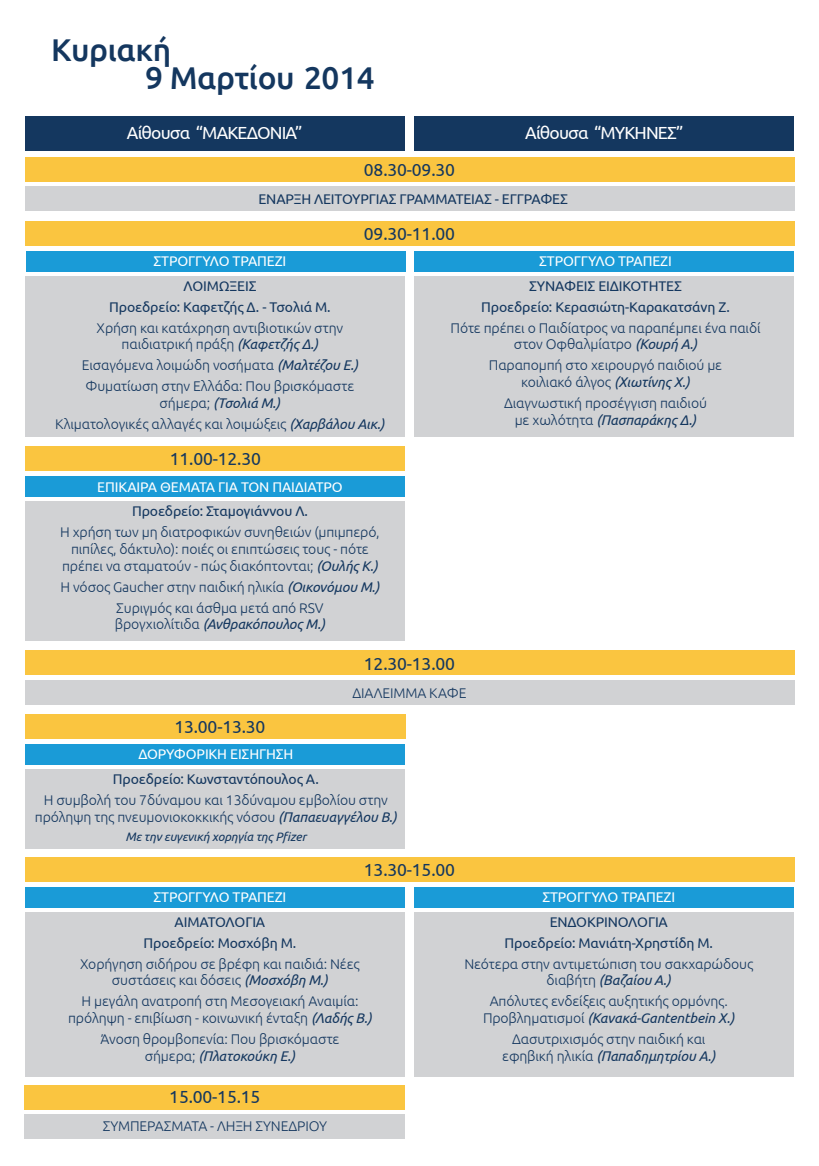
<style>
.page{position:relative;width:819px;height:1166px;background:#fff}
.page>*{position:absolute;margin:0;border:0;box-sizing:border-box;transform-origin:0 0}
.t1{font:500 31.5px "Ubuntu";letter-spacing:-.01em;color:#14375f}
.t2{font:17.5px "Ubuntu";letter-spacing:-.01em;color:#14375f}
.t3{font:17.5px "Ubuntu";letter-spacing:-.05em;color:#fff}
.t4{font:300 14px/21px "Ubuntu";letter-spacing:-.01em;color:#14375f;text-align:center}
.t5{font:14px/24.5px "Ubuntu";letter-spacing:-.01em;color:#fff;text-align:center}
.t6{font:14px/24.5px "Ubuntu";letter-spacing:-.01em;color:#14375f;text-align:center}
.t7{font:italic 14px "Ubuntu";letter-spacing:-.01em;color:#14375f}
.t8{font:italic 12.25px "Ubuntu";letter-spacing:-.01em;color:#14375f}
.s1{color:#14375f}
.s2{font-weight:400}
.s3{font-weight:400;font-style:italic}
.s4{font-weight:300;font-style:normal}
.s5{color:#fff}
</style>
<div class="page">
<div style="left:26px;top:501px;width:379px;height:139px;background:#d1d2d4"></div>
<div style="left:25px;top:476px;width:379px;height:20px;background:#1a9bd7"></div>
<div style="left:26px;top:276px;width:379px;height:160px;background:#d1d2d4"></div>
<div style="left:26px;top:251px;width:380px;height:20px;background:#1a9bd7"></div>
<div style="left:414px;top:251px;width:380px;height:20px;background:#1a9bd7"></div>
<div style="left:26px;top:769px;width:379px;height:80px;background:#d1d2d4"></div>
<div style="left:26px;top:912px;width:379px;height:164px;background:#d1d2d4"></div>
<div style="left:414px;top:912px;width:380px;height:164px;background:#d1d2d4"></div>
<div style="left:414px;top:276px;width:380px;height:160px;background:#d1d2d4"></div>
<div style="left:25px;top:117px;width:379px;height:34px;background:#14375f"></div>
<div style="left:414px;top:117px;width:380px;height:34px;background:#14375f"></div>
<div style="left:25px;top:650px;width:769px;height:25px;background:#fac540"></div>
<div style="left:25px;top:680px;width:769px;height:25px;background:#d1d2d4"></div>
<div style="left:25px;top:157px;width:769px;height:25px;background:#fac540"></div>
<div style="left:25px;top:221px;width:769px;height:25px;background:#fac540"></div>
<div style="left:25px;top:446px;width:379px;height:25px;background:#fac540"></div>
<div style="left:25px;top:714px;width:380px;height:25px;background:#fac540"></div>
<div style="left:25px;top:857px;width:769px;height:25px;background:#fac540"></div>
<div style="left:25px;top:1085px;width:380px;height:24px;background:#fac540"></div>
<div style="left:25px;top:1114px;width:380px;height:25px;background:#d1d2d4"></div>
<div style="left:25px;top:186px;width:769px;height:25px;background:#d1d2d4"></div>
<div style="left:25px;top:744px;width:380px;height:21px;background:#1a9bd7"></div>
<div style="left:25px;top:887px;width:380px;height:20px;background:#1a9bd7"></div>
<div style="left:414px;top:887px;width:380px;height:20px;background:#1a9bd7"></div>
<p class="t1" style="left:51px;top:30px;width:122px">Κυριακή</p>
<p class="t1" style="left:145px;top:58px;width:231px">9 Μαρτίου 2014</p>
<p class="t3" style="left:127px;top:122px;width:177px">Αίθουσα “ΜΑΚΕΔΟΝΙΑ”</p>
<p class="t3" style="left:525px;top:122px;width:159px">Αίθουσα “ΜΥΚΗΝΕΣ”</p>
<p class="t2" style="left:364px;top:159px;width:93px">08.30-09.30</p>
<p class="t6" style="left:258px;top:186px;width:311px">ΕΝΑΡΞΗ ΛΕΙΤΟΥΡΓΙΑΣ ΓΡΑΜΜΑΤΕΙΑΣ - ΕΓΓΡΑΦΕΣ</p>
<p class="t2" style="left:364px;top:223px;width:93px">09.30-11.00</p>
<p class="t5" style="left:153px;top:248px;width:134px">ΣΤΡΟΓΓΥΛΟ ΤΡΑΠΕΖΙ<br><span class="s1">ΛΟΙΜΩΞΕΙΣ</span></p>
<p class="t4" style="left:97px;top:296px;width:248px"><span class="s2">Προεδρείο: Καφετζής Δ. - Τσολιά Μ.<br></span>Χρήση και κατάχρηση αντιβιοτικών στην</p>
<p class="t4" style="left:82px;top:333px;width:278px">παιδιατρική πράξη <span class="s3">(Καφετζής Δ.)<br></span>Εισαγόμενα λοιμώδη νοσήματα <span class="s3">(Μαλτέζου Ε.)<br></span>Φυματίωση στην Ελλάδα: Που βρισκόμαστε</p>
<p class="t4" style="left:55px;top:392px;width:331px">σήμερα; <span class="s3">(Τσολιά Μ.)<br></span>Κλιματολογικές αλλαγές και λοιμώξεις <span class="s3">(Χαρβάλου Αικ.)</span></p>
<p class="t2" style="left:170px;top:448px;width:93px">11.00-12.30</p>
<p class="t5" style="left:97px;top:474px;width:247px">ΕΠΙΚΑΙΡΑ ΘΕΜΑΤΑ ΓΙΑ ΤΟΝ ΠΑΙΔΙΑΤΡΟ<br><span class="s1">Προεδρείο: Σταμογιάννου Λ.</span></p>
<p class="t4" style="left:60px;top:523px;width:321px;line-height:16.8px">Η χρήση των μη διατροφικών συνηθειών (μπιμπερό, πιπίλες, δάκτυλο): ποιές οι επιπτώσεις τους - πότε πρέπει να σταματούν - πώς διακόπτονται; <span class="s3">(Ουλής Κ.)</span></p>
<p class="t4" style="left:60px;top:576px;width:320px">Η νόσος Gaucher στην παιδική ηλικία <span class="s3">(Οικονόμου Μ.)<br></span>Συριγμός και άσθμα μετά από RSV</p>
<p class="t7" style="left:115px;top:616px;width:212px"><span class="s4">βρογχιολίτιδα</span> (Ανθρακόπουλος Μ.)</p>
<p class="t6" style="left:529px;top:248px;width:154px"><span class="s5">ΣΤΡΟΓΓΥΛΟ ΤΡΑΠΕΖΙ<br></span>ΣΥΝΑΦΕΙΣ ΕΙΔΙΚΟΤΗΤΕΣ</p>
<p class="t4" style="left:450px;top:296px;width:311px"><span class="s2">Προεδρείο: Κερασιώτη-Καρακατσάνη Ζ.<br></span>Πότε πρέπει ο Παιδίατρος να παραπέμπει ένα παιδί</p>
<p class="t4" style="left:489px;top:333px;width:235px">στον Οφθαλμίατρο <span class="s3">(Κουρή Α.)<br></span>Παραπομπή στο χειρουργό παιδιού με</p>
<p class="t4" style="left:504px;top:371px;width:204px">κοιλιακό άλγος <span class="s3">(Χιωτίνης Χ.)<br></span>Διαγνωστική προσέγγιση παιδιού</p>
<p class="t7" style="left:514px;top:411px;width:183px"><span class="s4">με χωλότητα</span> (Πασπαράκης Δ.)</p>
<p class="t2" style="left:364px;top:653px;width:93px">12.30-13.00</p>
<p class="t2" style="left:174px;top:716px;width:93px">13.00-13.30</p>
<p class="t4" style="left:352px;top:682px;width:115px">ΔΙΑΛΕΙΜΜΑ ΚΑΦΕ</p>
<p class="t6" style="left:113px;top:742px;width:207px"><span class="s5">ΔΟΡΥΦΟΡΙΚΗ ΕΙΣΗΓΗΣΗ<br></span>Προεδρείο: Κωνσταντόπουλος Α.</p>
<p class="t4" style="left:35px;top:791px;width:363px;line-height:16.8px">H συμβολή του 7δύναμου και 13δύναμου εμβολίου στην πρόληψη της πνευμονιοκοκκικής νόσου <span class="s3">(Παπαευαγγέλου Β.)</span></p>
<p class="t8" style="left:126px;top:829px;width:182px">Με την ευγενική χορηγία της Pfizer</p>
<p class="t2" style="left:364px;top:859px;width:93px">13.30-15.00</p>
<p class="t5" style="left:153px;top:884px;width:134px">ΣΤΡΟΓΓΥΛΟ ΤΡΑΠΕΖΙ<br><span class="s1">ΑΙΜΑΤΟΛΟΓΙΑ</span></p>
<p class="t4" style="left:80px;top:932px;width:281px"><span class="s2">Προεδρείο: Μοσχόβη Μ.<br></span>Χορήγηση σιδήρου σε βρέφη και παιδιά: Νέες</p>
<p class="t4" style="left:81px;top:969px;width:278px">συστάσεις και δόσεις <span class="s3">(Μοσχόβη Μ.)<br></span>Η μεγάλη ανατροπή στη Μεσογειακή Αναιμία:</p>
<p class="t4" style="left:68px;top:1007px;width:305px">πρόληψη - επιβίωση - κοινωνική ένταξη <span class="s3">(Λαδής Β.)<br></span>Άνοση θρομβοπενία: Που βρισκόμαστε</p>
<p class="t7" style="left:145px;top:1047px;width:152px"><span class="s4">σήμερα;</span> (Πλατοκούκη Ε.)</p>
<p class="t2" style="left:169px;top:1086px;width:93px">15.00-15.15</p>
<p class="t4" style="left:103px;top:1115px;width:226px">ΣΥΜΠΕΡΑΣΜΑΤΑ - ΛΗΞΗ ΣΥΝΕΔΡΙΟΥ</p>
<p class="t5" style="left:542px;top:884px;width:134px">ΣΤΡΟΓΓΥΛΟ ΤΡΑΠΕΖΙ<br><span class="s1">ΕΝΔΟΚΡΙΝΟΛΟΓΙΑ</span></p>
<p class="t4" style="left:464px;top:932px;width:290px"><span class="s2">Προεδρείο: Μανιάτη-Χρηστίδη Μ.<br></span>Νεότερα στην αντιμετώπιση του σακχαρώδους</p>
<p class="t4" style="left:490px;top:969px;width:239px">διαβήτη <span class="s3">(Βαζαίου Α.)<br></span>Απόλυτες ενδείξεις αυξητικής ορμόνης.</p>
<p class="t4" style="left:483px;top:1007px;width:253px">Προβληματισμοί <span class="s3">(Κανακά-Gantentbein Χ.)<br></span>Δασυτριχισμός στην παιδική και</p>
<p class="t7" style="left:502px;top:1047px;width:215px"><span class="s4">εφηβική ηλικία</span> (Παπαδημητρίου Α.)</p>
</div>
